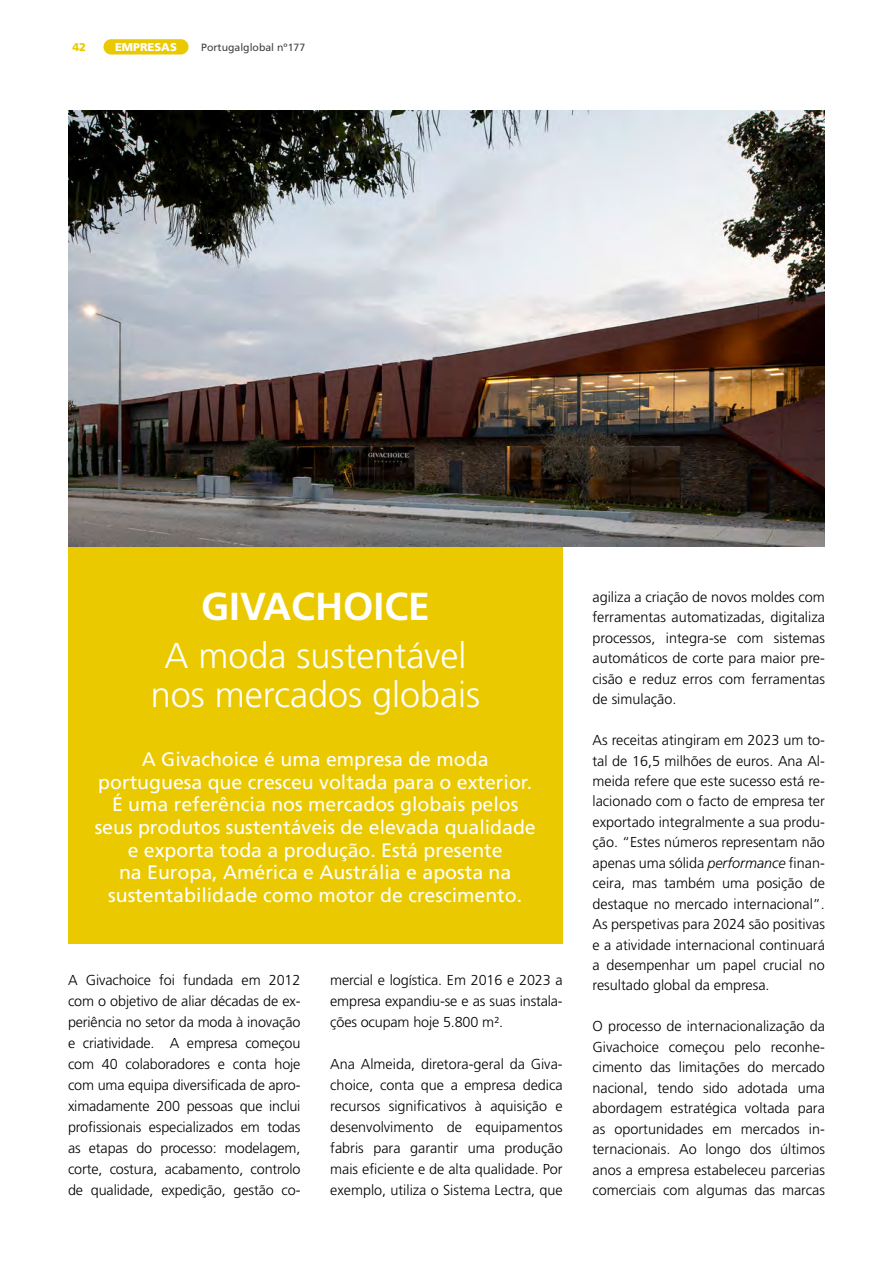
<style>
.page{position:relative;width:893px;height:1263px;background:#fff}
.page>*{position:absolute;margin:0;border:0;box-sizing:border-box;transform-origin:0 0}
.t1{font:700 39px "Frutiger LT Std";color:#fff}
.t2{font:300 36px/39px "Frutiger LT Std";color:#fff;text-align:center}
.t3{font:19.5px/22.5px "Frutiger LT Std";color:#fff;text-align:center}
.t4{font:300 14.4px/20.4px "Frutiger LT Std";color:#000;text-align:justify}
.t5{font:900 11.25px "Frutiger LT Std";color:#fff}
.t6{font:900 11.25px "Frutiger LT Std";color:#ebc900}
.t7{font:10.5px "Frutiger LT Std";color:#414141}
.s1{font-style:italic}
</style>
<div class="page">
<div style="left:103px;top:39px;width:86px;height:16px;background:#ebc900;border-radius:8px"></div>
<div style="left:68px;top:546px;width:495px;height:398px;background:#ebc900"></div>
<img style="left:68px;top:111px;width:757px;height:435px">
<p class="t6" style="left:72px;top:40px;width:15px">42</p>
<p class="t5" style="left:115px;top:40px;width:63px">EMPRESAS</p>
<p class="t7" style="left:201px;top:41px;width:105px">Portugalglobal nº177</p>
<h1 class="t1" style="left:201px;top:584px;width:230px">GIVACHOICE</h1>
<h2 class="t2" style="left:151px;top:636px;width:331px">A moda sustentável nos mercados globais</h2>
<p class="t3" style="left:95px;top:748px;width:443px">A Givachoice é uma empresa de moda portuguesa que cresceu voltada para o exterior.<br>É uma referência nos mercados globais pelos seus produtos sustentáveis de elevada qualidade e exporta toda a produção. Está presente<br>na Europa, América e Austrália e aposta na sustentabilidade como motor de crescimento.</p>
<p class="t4" style="left:68px;top:969px;width:234px;line-height:21px">A Givachoice foi fundada em 2012 com o objetivo de aliar décadas de ex&shy;periência no setor da moda à inovação e criatividade. A empresa começou com 40 colaboradores e conta hoje com uma equipa diversificada de apro&shy;ximadamente 200 pessoas que inclui profissionais especializados em todas as etapas do processo: modelagem, corte, costura, acabamento, controlo de qualidade, expedição, gestão co-</p>
<p class="t4" style="left:330px;top:969px;width:234px;line-height:21px">mercial e logística. Em 2016 e 2023 a empresa expandiu-se e as suas instala&shy;ções ocupam hoje 5.800 m².</p>
<p class="t4" style="left:330px;top:1053px;width:234px;line-height:21px">Ana Almeida, diretora-geral da Giva&shy;choice, conta que a empresa dedica recursos significativos à aquisição e desenvolvimento de equipamentos fabris para garantir uma produção mais eficiente e de alta qualidade. Por exemplo, utiliza o Sistema Lectra, que</p>
<p class="t4" style="left:592px;top:587px;width:234px">agiliza a criação de novos moldes com ferramentas automatizadas, digitaliza processos, integra-se com sistemas automáticos de corte para maior pre&shy;cisão e reduz erros com ferramentas de simulação.</p>
<p class="t4" style="left:592px;top:730px;width:234px">As receitas atingiram em 2023 um to&shy;tal de 16,5 milhões de euros. Ana Al&shy;meida refere que este sucesso está re&shy;lacionado com o facto de empresa ter exportado integralmente a sua produ&shy;ção. “Estes números representam não apenas uma sólida <span class="s1">performance</span> finan&shy;ceira, mas também uma posição de destaque no mercado internacional”.<br>As perspetivas para 2024 são positivas e a atividade internacional continuará a desempenhar um papel crucial no resultado global da empresa.</p>
<p class="t4" style="left:592px;top:1016px;width:234px">O processo de internacionalização da Givachoice começou pelo reconhe&shy;cimento das limitações do mercado nacional, tendo sido adotada uma abordagem estratégica voltada para as oportunidades em mercados in&shy;ternacionais. Ao longo dos últimos anos a empresa estabeleceu parcerias comerciais com algumas das marcas</p>
</div>
